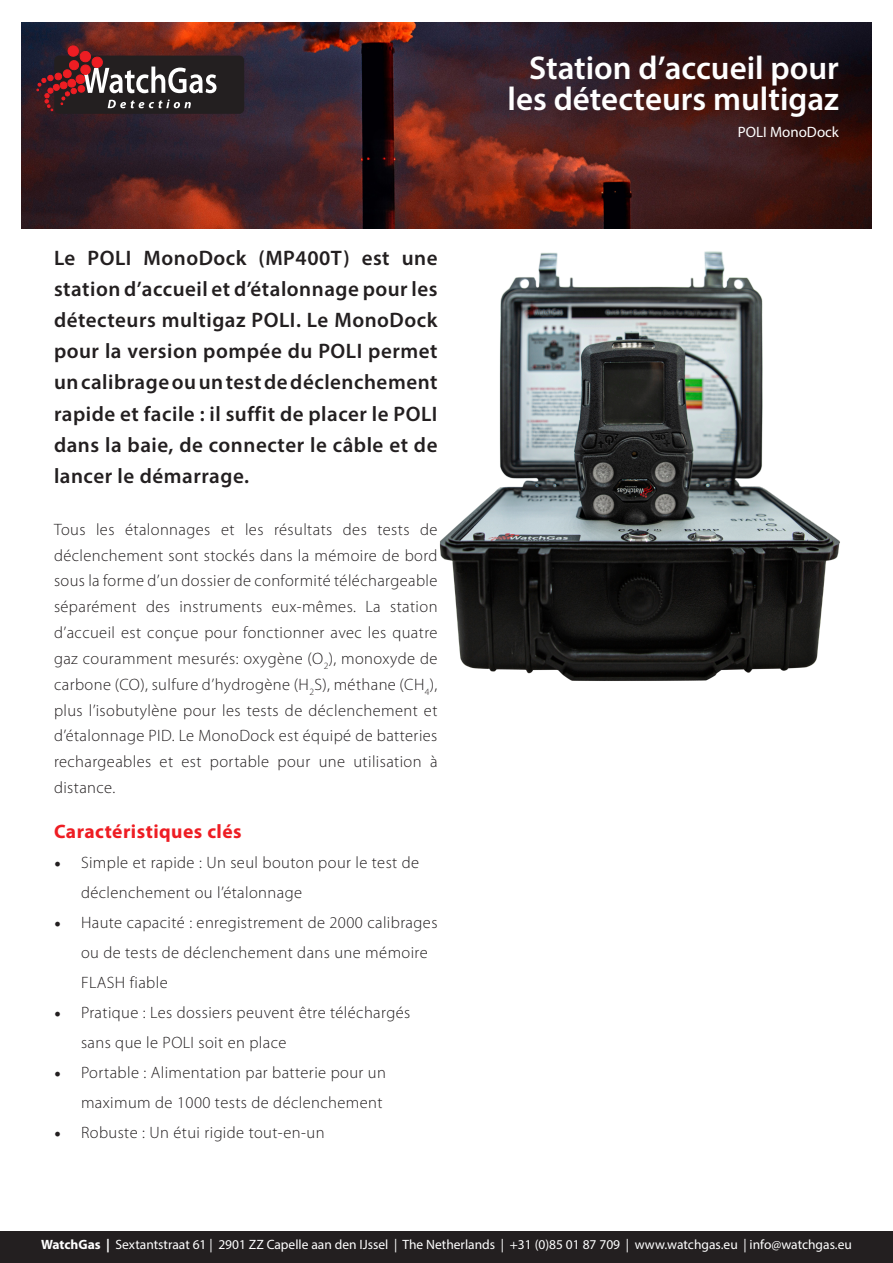
<style>
.page{position:relative;width:893px;height:1263px;background:#fff}
.page>*{position:absolute;margin:0;border:0;box-sizing:border-box;transform-origin:0 0}
.t1{font:600 33px "Myriad Pro";color:#fff}
.t2{font:600 21px/31.2px "Myriad Pro";letter-spacing:.025em;color:#231f20;text-align:justify}
.t3{font:700 19.5px "Myriad Pro";letter-spacing:.025em;color:#ee1d23}
.t4{font:300 16.5px/25.8px "Myriad Pro";letter-spacing:.025em;color:#231f20}
.t5{font:15px "Myriad Pro";color:#fff}
.t6{font:13.5px "Myriad Pro";color:#fff}
.s1{font-family:"Minion Pro";font-weight:400;font-size:18px}
.s2{font-weight:700}
</style>
<div class="page">
<div style="left:0;top:1231px;width:893px;height:32px;background:#231f20"></div>
<img style="left:22px;top:22px;width:849px;height:207px">
<svg style="left:32px;top:42px;width:234px;height:81px;background:#4c3236"></svg>
<img style="left:439px;top:251px;width:401px;height:430px">
<p class="t2" style="left:54px;top:241px;width:385px">Le POLI MonoDock (MP400T) est une station d’accueil et d’étalonnage pour les détecteurs multigaz POLI. Le MonoDock pour la version pompée du POLI permet un calibrage ou un test de déclenchement rapide et facile : il suffit de placer le POLI dans la baie, de connecter le câble et de lancer le démarrage.</p>
<p class="t4" style="left:54px;top:517px;width:385px;text-align:justify">Tous les étalonnages et les résultats des tests de déclenchement sont stockés dans la mémoire de bord sous la forme d’un dossier de conformité téléchargeable séparément des instruments eux-mêmes. La station d’accueil est conçue pour fonctionner avec les quatre gaz couramment mesurés: oxygène (O<sub>2</sub>), monoxyde de carbone (CO), sulfure d’hydrogène (H<sub>2</sub>S), méthane (CH<sub>4</sub>), plus l’isobutylène pour les tests de déclenchement et d’étalonnage PID. Le MonoDock est équipé de batteries rechargeables et est portable pour une utilisation à distance.</p>
<p class="t3" style="left:54px;top:819px;width:189px">Caractéristiques clés</p>
<p class="t4" style="left:81px;top:848px;width:340px;line-height:30px;text-indent:-27px"><span class="s1">•</span> Simple et rapide : Un seul bouton pour le test de déclenchement ou l’étalonnage</p>
<p class="t4" style="left:81px;top:908px;width:358px;line-height:30px;text-indent:-27px"><span class="s1">•</span> Haute capacité : enregistrement de 2000 calibrages ou de tests de déclenchement dans une mémoire<br>FLASH fiable</p>
<p class="t4" style="left:81px;top:998px;width:331px;line-height:30px;text-indent:-27px"><span class="s1">•</span> Pratique : Les dossiers peuvent être téléchargés sans que le POLI soit en place</p>
<p class="t4" style="left:54px;top:1058px;width:333px;line-height:30px;text-align:right"><span class="s1">•</span> Portable : Alimentation par batterie pour un maximum de 1000 tests de déclenchement</p>
<p class="t4" style="left:54px;top:1120px;width:272px"><span class="s1">•</span> Robuste : Un étui rigide tout-en-un</p>
<p class="t1" style="left:529px;top:47px;width:311px">Station d’accueil pour</p>
<p class="t1" style="left:508px;top:78px;width:333px">les détecteurs multigaz</p>
<p class="t5" style="left:738px;top:123px;width:103px">POLI MonoDock</p>
<p class="t6" style="left:41px;top:1236px;width:812px"><span class="s2">WatchGas |</span> Sextantstraat 61 | 2901 ZZ Capelle aan den IJssel | The Netherlands | +31 (0)85 01 87 709 | www.watchgas.eu | info@watchgas.eu</p>
</div>
